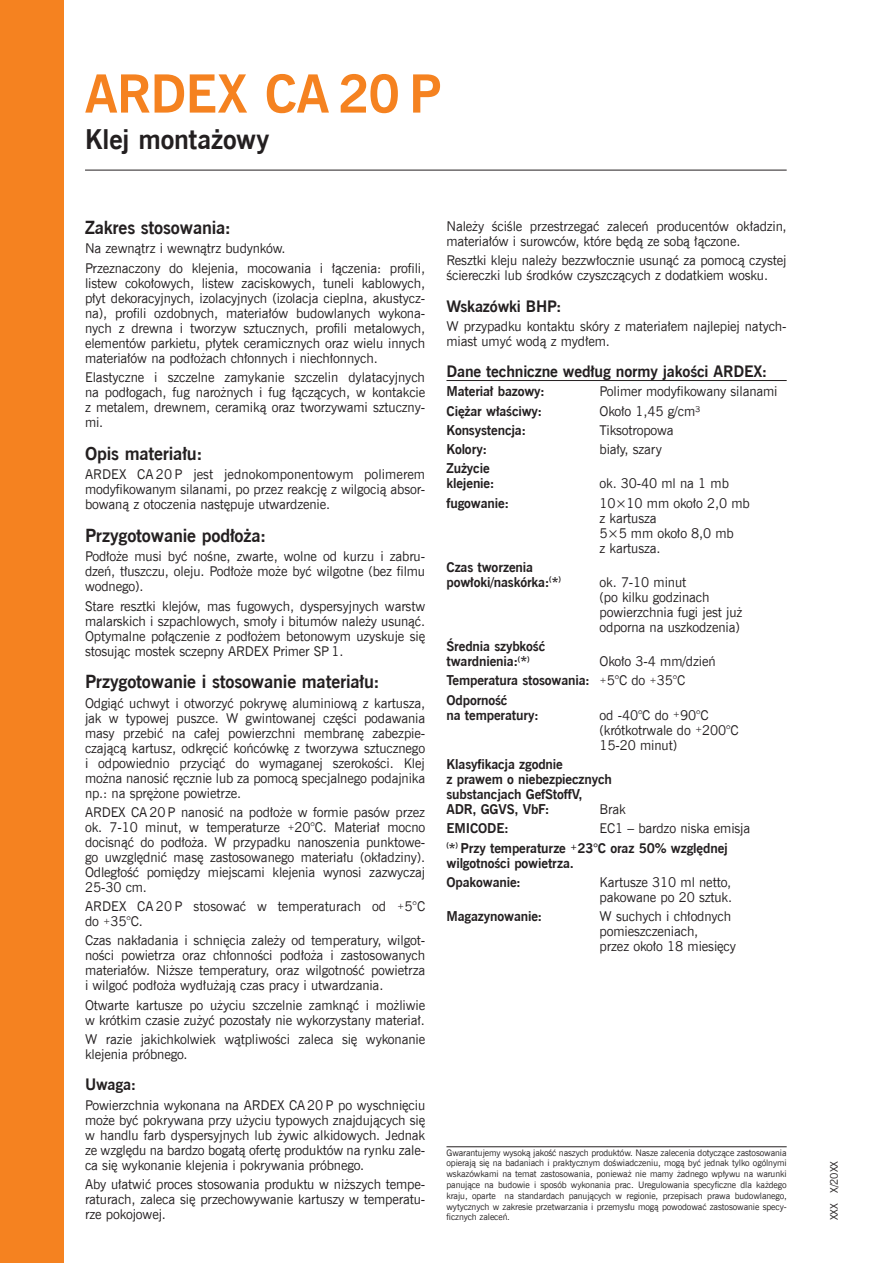
<style>
.page{position:relative;width:893px;height:1263px;background:#fff}
.page>*{position:absolute;margin:0;border:0;box-sizing:border-box;transform-origin:0 0}
.t1{font:700 52.5px "News Goth EU";letter-spacing:-.015em;color:#f58220}
.t2{font:700 27px "News Goth EU";letter-spacing:-.01em;color:#231f20}
.t3{font:700 18px "News Goth EU";letter-spacing:-.01em;color:#231f20}
.t4{font:700 15.75px "News Goth EU";letter-spacing:-.01em;color:#231f20}
.t5{font:13.5px/15px "News Goth EU";letter-spacing:-.01em;color:#231f20}
.t6{font:700 13.5px/15px "News Goth EU";letter-spacing:-.01em;color:#231f20}
.t7{font:10.5px "News Goth EU";letter-spacing:-.01em;color:#231f20}
.t8{font:9px/10.8px "News Goth EU";letter-spacing:-.01em;color:#231f20;text-align:justify}
.s1{font-weight:400}
</style>
<div class="page">
<div style="left:0;top:0;width:64px;height:1263px;background:#f58220"></div>
<hr style="left:85px;top:170px;width:702px;height:1px;background:#231f20">
<hr style="left:446px;top:380px;width:341px;height:1px;background:#231f20">
<hr style="left:446px;top:1146px;width:341px;height:1px;background:#231f20">
<h1 class="t1" style="left:85px;top:61px;width:359px">ARDEX CA 20 P</h1>
<h2 class="t2" style="left:85px;top:122px;width:186px">Klej montażowy</h2>
<h3 class="t3" style="left:85px;top:216px;width:148px">Zakres stosowania:</h3>
<p class="t5" style="left:85px;top:239px;width:342px;line-height:19.2px">Na zewnątrz i wewnątrz budynków.<br>Przeznaczony do klejenia, mocowania i łączenia: profili,</p>
<p class="t5" style="left:85px;top:276px;width:342px;text-align:justify">listew cokołowych, listew zaciskowych, tuneli kablowych, płyt dekoracyjnych, izolacyjnych (izolacja cieplna, akustycz&shy;na), profili ozdobnych, materiałów budowlanych wykona&shy;nych z drewna i tworzyw sztucznych, profili metalowych, elementów parkietu, płytek ceramicznych oraz wielu innych materiałów na podłożach chłonnych i niechłonnych.</p>
<p class="t5" style="left:85px;top:370px;width:342px;text-align:justify">Elastyczne i szczelne zamykanie szczelin dylatacyjnych na podłogach, fug narożnych i fug łączących, w kontakcie z metalem, drewnem, ceramiką oraz tworzywami sztuczny&shy;mi.</p>
<h3 class="t3" style="left:85px;top:442px;width:119px">Opis materiału:</h3>
<p class="t5" style="left:85px;top:467px;width:342px;text-align:justify">ARDEX CA 20 P jest jednokomponentowym polimerem modyfikowanym silanami, po przez reakcję z wilgocią absor&shy;bowaną z otoczenia następuje utwardzenie.</p>
<h3 class="t3" style="left:85px;top:524px;width:183px">Przygotowanie podłoża:</h3>
<p class="t5" style="left:85px;top:549px;width:342px;text-align:justify">Podłoże musi być nośne, zwarte, wolne od kurzu i zabru&shy;dzeń, tłuszczu, oleju. Podłoże może być wilgotne (bez filmu wodnego).</p>
<p class="t5" style="left:85px;top:599px;width:342px;text-align:justify">Stare resztki klejów, mas fugowych, dyspersyjnych warstw malarskich i szpachlowych, smoły i bitumów należy usunąć.<br>Optymalne połączenie z podłożem betonowym uzyskuje się stosując mostek sczepny ARDEX Primer SP 1.</p>
<h3 class="t3" style="left:85px;top:671px;width:296px">Przygotowanie i stosowanie materiału:</h3>
<p class="t5" style="left:85px;top:696px;width:342px;text-align:justify">Odgiąć uchwyt i otworzyć pokrywę aluminiową z kartusza, jak w typowej puszce. W gwintowanej części podawania masy przebić na całej powierzchni membranę zabezpie&shy;czającą kartusz, odkręcić końcówkę z tworzywa sztucznego i odpowiednio przyciąć do wymaganej szerokości. Klej można nanosić ręcznie lub za pomocą specjalnego podajnika np.: na sprężone powietrze.</p>
<p class="t5" style="left:85px;top:805px;width:342px;text-align:justify">ARDEX CA 20 P nanosić na podłoże w formie pasów przez ok. 7‑10 minut, w temperaturze <sup>+</sup>20°C. Materiał mocno docisnąć do podłoża. W przypadku nanoszenia punktowe&shy;go uwzględnić masę zastosowanego materiału (okładziny).<br>Odległość pomiędzy miejscami klejenia wynosi zazwyczaj 25‑30 cm.</p>
<p class="t5" style="left:85px;top:899px;width:342px">ARDEX CA 20 P stosować w temperaturach od <sup>+</sup>5°C do <sup>+</sup>35°C.</p>
<p class="t5" style="left:85px;top:933px;width:342px;text-align:justify">Czas nakładania i schnięcia zależy od temperatury, wilgot&shy;ności powietrza oraz chłonności podłoża i zastosowanych materiałów. Niższe temperatury, oraz wilgotność powietrza i wilgoć podłoża wydłużają czas pracy i utwardzania.</p>
<p class="t5" style="left:85px;top:998px;width:342px">Otwarte kartusze po użyciu szczelnie zamknąć i możliwie w krótkim czasie zużyć pozostały nie wykorzystany materiał.</p>
<p class="t5" style="left:85px;top:1032px;width:342px">W razie jakichkolwiek wątpliwości zaleca się wykonanie klejenia próbnego.</p>
<p class="t4" style="left:85px;top:1075px;width:53px">Uwaga:</p>
<p class="t5" style="left:85px;top:1098px;width:342px;text-align:justify">Powierzchnia wykonana na ARDEX CA 20 P po wyschnięciu może być pokrywana przy użyciu typowych znajdujących się w handlu farb dyspersyjnych lub żywic alkidowych. Jednak ze względu na bardzo bogatą ofertę produktów na rynku zale&shy;ca się wykonanie klejenia i pokrywania próbnego.</p>
<p class="t5" style="left:85px;top:1177px;width:342px;text-align:justify">Aby ułatwić proces stosowania produktu w niższych tempe&shy;raturach, zaleca się przechowywanie kartuszy w temperatu&shy;rze pokojowej.</p>
<p class="t5" style="left:446px;top:219px;width:342px">Należy ściśle przestrzegać zaleceń producentów okładzin, materiałów i surowców, które będą ze sobą łączone.</p>
<p class="t5" style="left:446px;top:253px;width:342px">Resztki kleju należy bezzwłocznie usunąć za pomocą czystej ściereczki lub środków czyszczących z dodatkiem wosku.</p>
<p class="t4" style="left:446px;top:296px;width:117px">Wskazówki BHP:</p>
<p class="t5" style="left:446px;top:319px;width:342px">W przypadku kontaktu skóry z materiałem najlepiej natych&shy;miast umyć wodą z mydłem.</p>
<p class="t4" style="left:446px;top:362px;width:322px">Dane techniczne według normy jakości ARDEX:</p>
<p class="t6" style="left:446px;top:385px;width:100px">Materiał bazowy:</p>
<p class="t5" style="left:600px;top:384px;width:179px">Polimer modyfikowany silanami</p>
<p class="t6" style="left:446px;top:404px;width:97px">Ciężar właściwy:</p>
<p class="t5" style="left:600px;top:404px;width:102px">Około 1,45 g/cm³</p>
<p class="t6" style="left:446px;top:423px;width:81px">Konsystencja:</p>
<p class="t5" style="left:600px;top:423px;width:76px">Tiksotropowa</p>
<p class="t6" style="left:446px;top:442px;width:42px">Kolory:</p>
<p class="t5" style="left:600px;top:442px;width:64px">biały, szary</p>
<p class="t6" style="left:446px;top:462px;width:50px">Zużycie klejenie:</p>
<p class="t5" style="left:600px;top:476px;width:131px">ok. 30‑40 ml na 1 mb</p>
<p class="t6" style="left:446px;top:496px;width:64px">fugowanie:</p>
<p class="t5" style="left:600px;top:496px;width:152px">10×10 mm około 2,0 mb z kartusza<br>5×5 mm około 8,0 mb<br>z kartusza.</p>
<p class="t6" style="left:446px;top:560px;width:116px">Czas tworzenia powłoki/naskórka:<sup>(</sup>*<sup>)</sup></p>
<p class="t5" style="left:600px;top:575px;width:144px">ok. 7-10 minut<br>(po kilku godzinach powierzchnia fugi jest już odporna na uszkodzenia)</p>
<p class="t6" style="left:446px;top:639px;width:100px">Średnia szybkość twardnienia:<sup>(</sup>*<sup>)</sup></p>
<p class="t6" style="left:446px;top:652px;width:271px;line-height:19.2px;text-indent:153px"><span class="s1">Około 3-4 mm/dzień<br></span>Temperatura stosowania: <sup>+</sup><span class="s1">5°C do</span> <sup>+</sup><span class="s1">35°C<br></span>Odporność</p>
<p class="t6" style="left:446px;top:708px;width:94px">na temperatury:</p>
<p class="t5" style="left:600px;top:708px;width:141px">od ‑40°C do <sup>+</sup>90°C (krótkotrwale do <sup>+</sup>200°C<br>15‑20 minut)</p>
<p class="t6" style="left:446px;top:757px;width:167px">Klasyfikacja zgodnie<br>z prawem o niebezpiecznych substancjach GefStoffV,<br>ADR, GGVS, VbF:</p>
<p class="t5" style="left:600px;top:802px;width:28px">Brak</p>
<p class="t6" style="left:446px;top:821px;width:64px">EMICODE:</p>
<p class="t6" style="left:446px;top:819px;width:305px;line-height:19.2px;text-indent:153px"><span class="s1">EC1 – bardzo niska emisja </span><sup>(</sup>*<sup>)</sup> Przy temperaturze <sup>+</sup>23°C oraz 50% względnej</p>
<p class="t6" style="left:446px;top:853px;width:129px;line-height:19.2px">wilgotności powietrza.<br>Opakowanie:</p>
<p class="t5" style="left:600px;top:875px;width:134px">Kartusze 310 ml netto, pakowane po 20 sztuk.</p>
<p class="t6" style="left:446px;top:909px;width:97px">Magazynowanie:</p>
<p class="t5" style="left:600px;top:909px;width:138px">W suchych i chłodnych pomieszczeniach,<br>przez około 18 miesięcy</p>
<p class="t8" style="left:446px;top:1147px;width:342px">Gwarantujemy wysoką jakość naszych produktów. Nasze zalecenia dotyczące zastosowania opierają się na badaniach i praktycznym doświadczeniu, mogą być jednak tylko ogólnymi wskazówkami na temat zastosowania, ponieważ nie mamy żadnego wpływu na warunki panujące na budowie i sposób wykonania prac. Uregulowania specyficzne dla każdego kraju, oparte na standardach panujących w regionie, przepisach prawa budowlanego, wytycznych w zakresie przetwarzania i przemysłu mogą powodować zastosowanie specy&shy;ficznych zaleceń.</p>
<p class="t7" style="left:828px;top:1220px;width:61px;rotate:-90deg">XXX X/20XX</p>
</div>
